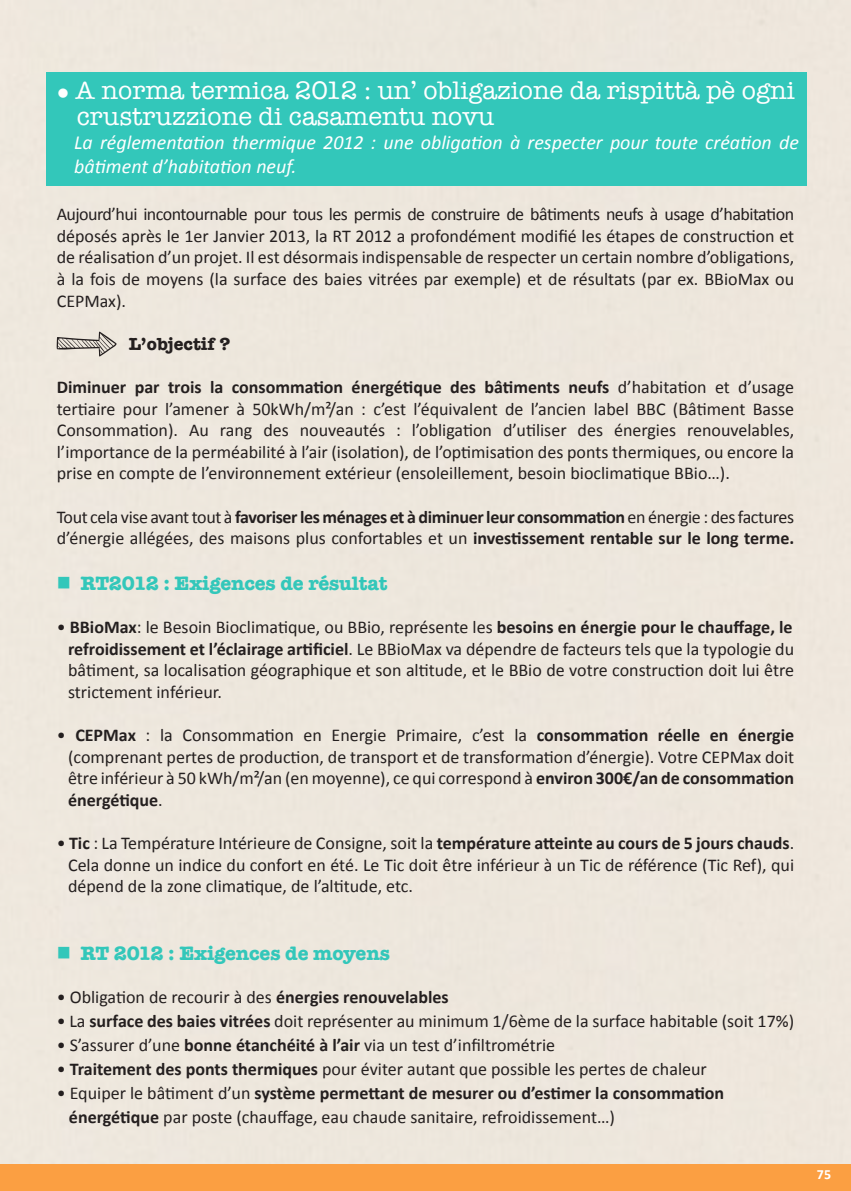
<style>
.page{position:relative;width:851px;height:1191px;background:#fff}
.page>*{position:absolute;margin:0;border:0;box-sizing:border-box;transform-origin:0 0}
.t1{font:26px/26px "American Typewriter";color:#fff}
.t2{font:italic 20px/24px "Calibri";color:#fff}
.t3{font:700 20px "American Typewriter";letter-spacing:-.01em;color:#33c7ba}
.t4{font:18px/21.6px "Calibri";color:#241f1f;text-align:justify}
.t5{font:700 18px "American Typewriter";color:#241f1f}
.t6{font:700 14px "Calibri";color:#fff}
.s1{font-weight:700}
</style>
<div class="page">
<div style="left:0;top:0;width:850px;height:1164px;background:#eee7dd"></div>
<div style="left:0;top:1164px;width:850px;height:27px;background:#fb9f42"></div>
<div style="left:46px;top:72px;width:760px;height:114px;background:#33c7ba"></div>
<svg style="left:57px;top:331px;width:60px;height:26px"></svg>
<h1 class="t1" style="left:77px;top:77px;width:719px;text-indent:-20px">● A norma termica 2012 : un’ obligazione da rispittà pè ogni crustruzzione di casamentu novu</h1>
<p class="t2" style="left:74px;top:130px;width:726px">La réglementation thermique 2012 : une obligation à respecter pour toute création de bâtiment d’habitation neuf.</p>
<p class="t4" style="left:57px;top:203px;width:739px">Aujourd’hui incontournable pour tous les permis de construire de bâtiments neufs à usage d’habitation déposés après le 1er Janvier 2013, la RT 2012 a profondément modifié les étapes de construction et de réalisation d’un projet. Il est désormais indispensable de respecter un certain nombre d’obligations, à la fois de moyens (la surface des baies vitrées par exemple) et de résultats (par ex. BBioMax ou CEPMax).</p>
<p class="t5" style="left:129px;top:328px;width:103px">L’objectif ?</p>
<p class="t4" style="left:57px;top:376px;width:739px"><span class="s1">Diminuer par trois la consommation énergétique des bâtiments neufs</span> d’habitation et d’usage tertiaire pour l’amener à 50kWh/m²/an : c’est l’équivalent de l’ancien label BBC (Bâtiment Basse Consommation). Au rang des nouveautés : l’obligation d’utiliser des énergies renouvelables, l’importance de la perméabilité à l’air (isolation), de l’optimisation des ponts thermiques, ou encore la prise en compte de l’environnement extérieur (ensoleillement, besoin bioclimatique BBio…).</p>
<p class="t4" style="left:57px;top:506px;width:739px">Tout cela vise avant tout à <span class="s1">favoriser les ménages et à diminuer leur consommation</span> en énergie : des factures d’énergie allégées, des maisons plus confortables et un <span class="s1">investissement rentable sur le long terme.</span></p>
<p class="t3" style="left:57px;top:566px;width:332px">■ RT2012 : Exigences de résultat</p>
<p class="t4" style="left:68px;top:616px;width:727px;text-indent:-11px">• <span class="s1">BBioMax</span>: le Besoin Bioclimatique, ou BBio, représente les <span class="s1">besoins en énergie pour le chauffage, le refroidissement et l’éclairage artificiel</span>. Le BBioMax va dépendre de facteurs tels que la typologie du bâtiment, sa localisation géographique et son altitude, et le BBio de votre construction doit lui être strictement inférieur.</p>
<p class="t4" style="left:68px;top:724px;width:727px;text-indent:-11px">• <span class="s1">CEPMax</span> : la Consommation en Energie Primaire, c’est la <span class="s1">consommation réelle en énergie </span>(comprenant pertes de production, de transport et de transformation d’énergie). Votre CEPMax doit être inférieur à 50 kWh/m²/an (en moyenne), ce qui correspond à <span class="s1">environ 300€/an de consommation énergétique</span>.</p>
<p class="t4" style="left:68px;top:832px;width:727px;text-indent:-11px">• <span class="s1">Tic</span> : La Température Intérieure de Consigne, soit la <span class="s1">température atteinte au cours de 5 jours chauds</span>.<br>Cela donne un indice du confort en été. Le Tic doit être inférieur à un Tic de référence (Tic Ref), qui dépend de la zone climatique, de l’altitude, etc.</p>
<p class="t3" style="left:57px;top:935px;width:334px">■ RT 2012 : Exigences de moyens</p>
<p class="t4" style="left:57px;top:986px;width:393px">• Obligation de recourir à des <span class="s1">énergies renouvelables</span></p>
<p class="t4" style="left:57px;top:1010px;width:738px">• La <span class="s1">surface des baies vitrées</span> doit représenter au minimum 1/6ème de la surface habitable (soit 17%)</p>
<p class="t4" style="left:57px;top:1034px;width:500px">• S’assurer d’une <span class="s1">bonne étanchéité à l’air</span> via un test d’infiltrométrie</p>
<p class="t4" style="left:57px;top:1058px;width:651px">• <span class="s1">Traitement des ponts thermiques</span> pour éviter autant que possible les pertes de chaleur</p>
<p class="t4" style="left:69px;top:1081px;width:656px;line-height:24px;text-indent:-12px">• Equiper le bâtiment d’un <span class="s1">système permettant de mesurer ou d’estimer la consommation énergétique</span> par poste (chauffage, eau chaude sanitaire, refroidissement…)</p>
<p class="t6" style="left:816px;top:1165px;width:16px">75</p>
</div>
